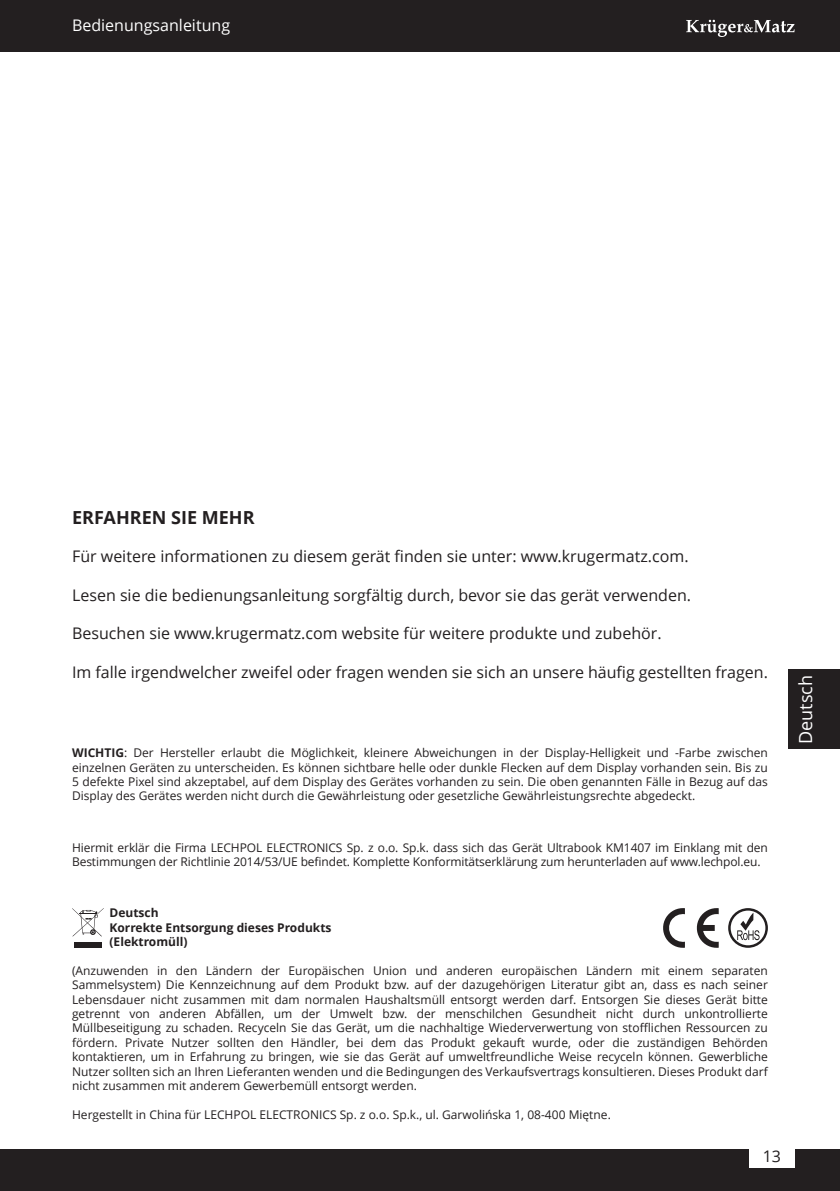
<style>
.page{position:relative;width:840px;height:1191px;background:#fff}
.page>*{position:absolute;margin:0;border:0;box-sizing:border-box;transform-origin:0 0}
.t1{font:700 18px "Open Sans";color:#231f20}
.t2{font:18px "Open Sans";color:#fff}
.t3{font:16px "Open Sans";color:#231f20}
.t4{font:16px "Open Sans";color:#fff}
.t5{font:12px/14.4px "Open Sans";letter-spacing:-.01em;color:#231f20;text-align:justify}
.t6{font:700 12px/14.4px "Open Sans";color:#231f20}
.s1{font-weight:700}
</style>
<div class="page">
<div style="left:0;top:1149px;width:839px;height:42px;background:#231f20"></div>
<div style="left:0;top:0;width:839px;height:51px;background:#231f20"></div>
<div style="left:788px;top:670px;width:51px;height:79px;background:#231f20"></div>
<svg style="left:686px;top:20px;width:108px;height:17px"></svg>
<div style="left:748px;top:1144px;width:46px;height:24px;background:#fff"></div>
<div style="left:74px;top:942px;width:27px;height:5px;background:#231f20"></div>
<svg style="left:72px;top:908px;width:32px;height:28px"></svg>
<svg style="left:728px;top:908px;width:39px;height:39px"></svg>
<svg style="left:663px;top:908px;width:55px;height:40px"></svg>
<h2 class="t4" style="left:72px;top:18px;width:159px">Bedienungsanleitung</h2>
<h1 class="t1" style="left:72px;top:510px;width:184px">ERFAHREN SIE MEHR</h1>
<h2 class="t3" style="left:72px;top:550px;width:617px">Für weitere informationen zu diesem gerät finden sie unter: www.krugermatz.com.</h2>
<h2 class="t3" style="left:72px;top:588px;width:620px">Lesen sie die bedienungsanleitung sorgfältig durch, bevor sie das gerät verwenden.</h2>
<h2 class="t3" style="left:72px;top:627px;width:590px">Besuchen sie www.krugermatz.com website für weitere produkte und zubehör.</h2>
<h2 class="t3" style="left:72px;top:665px;width:697px">Im falle irgendwelcher zweifel oder fragen wenden sie sich an unsere häufig gestellten fragen.</h2>
<p class="t5" style="left:72px;top:747px;width:697px"><span class="s1">WICHTIG</span>: Der Hersteller erlaubt die Möglichkeit, kleinere Abweichungen in der Display-Helligkeit und -Farbe zwischen einzelnen Geräten zu unterscheiden. Es können sichtbare helle oder dunkle Flecken auf dem Display vorhanden sein. Bis zu 5 defekte Pixel sind akzeptabel, auf dem Display des Gerätes vorhanden zu sein. Die oben genannten Fälle in Bezug auf das Display des Gerätes werden nicht durch die Gewährleistung oder gesetzliche Gewährleistungsrechte abgedeckt.</p>
<p class="t5" style="left:72px;top:841px;width:697px">Hiermit erklär die Firma LECHPOL ELECTRONICS Sp. z o.o. Sp.k. dass sich das Gerät Ultrabook KM1407 im Einklang mit den<br>Bestimmungen der Richtlinie 2014/53/UE befindet. Komplette Konformitätserklärung zum herunterladen auf www.lechpol.eu.</p>
<p class="t6" style="left:109px;top:907px;width:223px">Deutsch<br>Korrekte Entsorgung dieses Produkts (Elektromüll)</p>
<p class="t5" style="left:72px;top:964px;width:697px">(Anzuwenden in den Ländern der Europäischen Union und anderen europäischen Ländern mit einem separaten Sammelsystem) Die Kennzeichnung auf dem Produkt bzw. auf der dazugehörigen Literatur gibt an, dass es nach seiner Lebensdauer nicht zusammen mit dam normalen Haushaltsmüll entsorgt werden darf. Entsorgen Sie dieses Gerät bitte getrennt von anderen Abfällen, um der Umwelt bzw. der menschilchen Gesundheit nicht durch unkontrollierte Müllbeseitigung zu schaden. Recyceln Sie das Gerät, um die nachhaltige Wiederverwertung von stofflichen Ressourcen zu fördern. Private Nutzer sollten den Händler, bei dem das Produkt gekauft wurde, oder die zuständigen Behörden kontaktieren, um in Erfahrung zu bringen, wie sie das Gerät auf umweltfreundliche Weise recyceln können. Gewerbliche Nutzer sollten sich an Ihren Lieferanten wenden und die Bedingungen des Verkaufsvertrags konsultieren. Dieses Produkt darf nicht zusammen mit anderem Gewerbemüll entsorgt werden.</p>
<p class="t5" style="left:72px;top:1108px;width:540px">Hergestellt in China für LECHPOL ELECTRONICS Sp. z o.o. Sp.k., ul. Garwolińska 1, 08-400 Miętne.</p>
<h2 class="t3" style="left:762px;top:1149px;width:20px">13</h2>
<h1 class="t2" style="left:797px;top:744px;width:70px;rotate:-90deg">Deutsch</h1>
</div>
